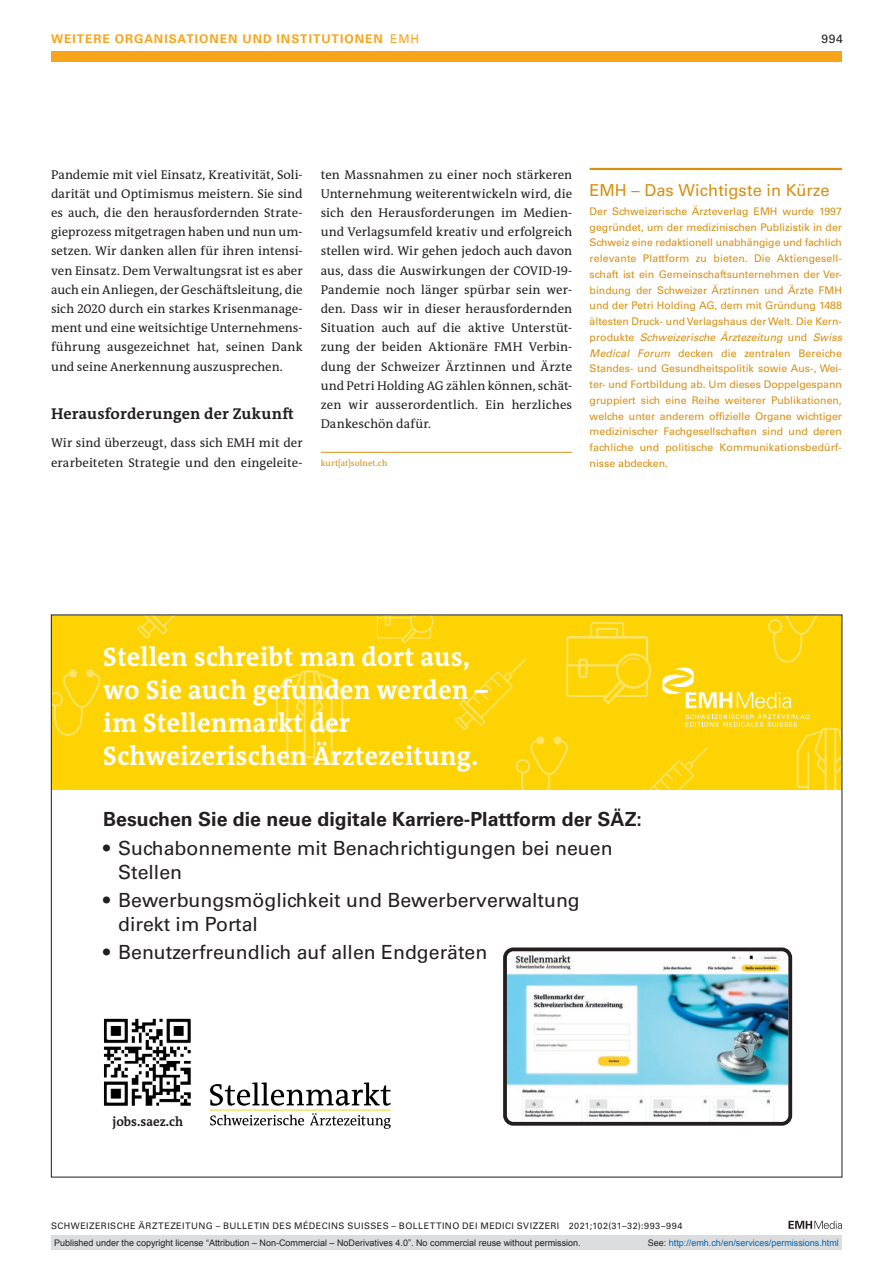
<style>
.page{position:relative;width:893px;height:1263px;background:#fff}
.page>*{position:absolute;margin:0;border:0;box-sizing:border-box;transform-origin:0 0}
.t1{font:700 27px/33px "The Antiqua B W7";letter-spacing:.01em;color:#fff;scale:.96 1}
.t2{font:19.5px/24px "Univers LT Std";color:#231f20}
.t3{font:700 19.5px "Univers LT Std";color:#231f20}
.boxed-title-line{font:16.5px "Univers LT Std";color:#d89013}
.section-h1{font:700 15.75px "The Antiqua B W7";letter-spacing:.015em;color:#231f20}
.t4{font:700 13.2px "The Antiqua B W7";color:#231f20;scale:.96 1}
.section-pn{font:12.75px/19.2px "The Antiqua B W5 Plain";letter-spacing:.005em;color:#231f20;text-align:justify}
.ressort{font:700 12px "Univers LT Std";letter-spacing:.085em;color:#f9a51b}
.ressort-2{font:12px "Univers LT Std";color:#231f20}
.boxed-text{font:10.5px/15.8px "Univers LT Std";letter-spacing:.005em;color:#d89013;text-align:justify}
.t5{font:9px "Arial";color:#231f20}
.fusszeile{font:9px "Univers LT Std";letter-spacing:.05em;color:#231f20}
.t6{font:9px "Arial";color:#0066b3}
.author-address{font:8.7px "The Antiqua B W5 Plain";letter-spacing:.015em;color:#d89013}
.s1{font-weight:400}
.s2{font-style:italic}
.s3{color:#231f20}
</style>
<div class="page">
<svg style="left:788px;top:1221px;width:54px;height:8px"></svg>
<div style="left:51px;top:51px;width:791px;height:11px;background:#f9a51b"></div>
<hr style="left:321px;top:452px;width:251px;height:1px;background:#d89013">
<hr style="left:590px;top:168px;width:252px;height:2px;background:#d89013">
<div style="left:51px;top:615px;width:791px;height:174px;background:#fed304"></div>
<svg style="left:210px;top:1082px;width:181px;height:24px"></svg>
<svg style="left:210px;top:1113px;width:181px;height:16px"></svg>
<hr style="left:210px;top:1109px;width:181px;height:1px;background:#ebdb30">
<svg style="left:377px;top:617px;width:56px;height:27px"></svg>
<img style="left:508px;top:952px;width:279px;height:169px">
<div style="left:503px;top:947px;width:289px;height:179px;border:4px solid #231f20;border-radius:8px"></div>
<svg style="left:275px;top:670px;width:69px;height:95px"></svg>
<svg style="left:53px;top:671px;width:48px;height:65px"></svg>
<div style="left:69px;top:670px;width:8px;height:7px;background:#fee467;border-radius:50%"></div>
<div style="left:69px;top:670px;width:8px;height:7px;border:1px solid #fff;border-radius:50%"></div>
<div style="left:87px;top:670px;width:7px;height:7px;background:#fee467;border-radius:50%"></div>
<div style="left:87px;top:670px;width:7px;height:7px;border:1px solid #fff;border-radius:50%"></div>
<svg style="left:137px;top:617px;width:37px;height:22px"></svg>
<img style="left:104px;top:1018px;width:87px;height:88px">
<svg style="left:453px;top:615px;width:390px;height:208px"></svg>
<div style="left:51px;top:1235px;width:791px;height:15px;background:#dcdddf"></div>
<p class="ressort" style="left:51px;top:31px;width:370px">WEITERE ORGANISATIONEN UND INSTITUTIONEN <span class="s1">EMH</span></p>
<p class="ressort-2" style="left:821px;top:31px;width:23px">994</p>
<p class="section-pn" style="left:51px;top:165px;width:253px">Pandemie mit viel Einsatz, Kreativität, Soli&shy;darität und Optimismus meistern. Sie sind es auch, die den herausfordernden Strate&shy;gieprozess mitgetragen haben und nun um&shy;setzen. Wir danken allen für ihren intensi&shy;ven Einsatz. Dem Verwaltungsrat ist es aber auch ein Anliegen, der Geschäftsleitung, die sich 2020 durch ein starkes Krisenmanage&shy;ment und eine weitsichtige Unternehmens&shy;führung ausgezeichnet hat, seinen Dank und seine Anerkennung auszusprechen.</p>
<p class="section-h1" style="left:51px;top:403px;width:244px">Herausforderungen der Zukunft</p>
<p class="section-pn" style="left:51px;top:434px;width:253px">Wir sind überzeugt, dass sich EMH mit der erarbeiteten Strategie und den eingeleite-</p>
<p class="section-pn" style="left:321px;top:165px;width:253px">ten Massnahmen zu einer noch stärkeren Unternehmung weiterentwickeln wird, die sich den Herausforderungen im Medien&shy;und Verlagsumfeld kreativ und erfolgreich stellen wird. Wir gehen jedoch auch davon aus, dass die Auswirkungen der COVID-19- Pandemie noch länger spürbar sein wer&shy;den. Dass wir in dieser herausfordernden Situation auch auf die aktive Unterstüt&shy;zung der beiden Aktionäre FMH Verbin&shy;dung der Schweizer Ärztinnen und Ärzte und Petri Holding AG zählen können, schät&shy;zen wir ausserordentlich. Ein herzliches Dankeschön dafür.</p>
<p class="author-address" style="left:321px;top:458px;width:68px">kurt[at]solnet.ch</p>
<p class="boxed-title-line" style="left:590px;top:180px;width:242px">EMH – Das Wichtigste in Kürze</p>
<p class="boxed-text" style="left:590px;top:203px;width:254px">Der Schweizerische Ärzteverlag EMH wurde 1997 gegründet, um der medizinischen Publizistik in der Schweiz eine redaktionell unabhängige und fachlich relevante Plattform zu bieten. Die Aktiengesell&shy;schaft ist ein Gemeinschaftsunternehmen der Ver&shy;bindung der Schweizer Ärztinnen und Ärzte FMH und der Petri Holding AG, dem mit Gründung 1488 ältesten Druck- und Verlagshaus der Welt. Die Kern&shy;produkte <span class="s2">Schweizerische Ärztezeitung</span> und <span class="s2">Swiss Medical Forum</span> decken die zentralen Bereiche Standes- und Gesundheitspolitik sowie Aus-, Wei&shy;ter- und Fortbildung ab. Um dieses Doppelgespann gruppiert sich eine Reihe weiterer Publikationen, welche unter anderem offizielle Organe wichtiger medizinischer Fachgesellschaften sind und deren fachliche und politische Kommunikationsbedürf&shy;nisse abdecken.</p>
<p class="t1" style="left:103px;top:640px;width:402px">Stellen schreibt man dort aus, wo Sie auch gefunden werden – im Stellenmarkt der<br>Schweizerischen Ärztezeitung.</p>
<p class="t3" style="left:103px;top:808px;width:540px">Besuchen Sie die neue digitale Karriere-Plattform der SÄZ:</p>
<p class="t2" style="left:118px;top:836px;width:496px;text-indent:-15px">• Suchabonnemente mit Benachrichtigungen bei neuen<br>Stellen</p>
<p class="t2" style="left:118px;top:888px;width:463px;text-indent:-15px">• Bewerbungsmöglichkeit und Bewerberverwaltung direkt im Portal</p>
<p class="t2" style="left:103px;top:940px;width:386px">• Benutzerfreundlich auf allen Endgeräten</p>
<p class="t4" style="left:113px;top:1113px;width:75px">jobs.saez.ch</p>
<p class="fusszeile" style="left:51px;top:1220px;width:633px">SCHWEIZERISCHE ÄRZTEZEITUNG – BULLETIN DES MÉDECINS SUISSES – BOLLETTINO DEI MEDICI SVIZZERI 2021;102(31–32):993–994</p>
<p class="t5" style="left:54px;top:1237px;width:528px">Published under the copyright license “Attribution – Non-Commercial – NoDerivatives 4.0”. No commercial reuse without permission.</p>
<p class="t6" style="left:648px;top:1237px;width:193px"><span class="s3">See:</span> http://emh.ch/en/services/permissions.html</p>
</div>
